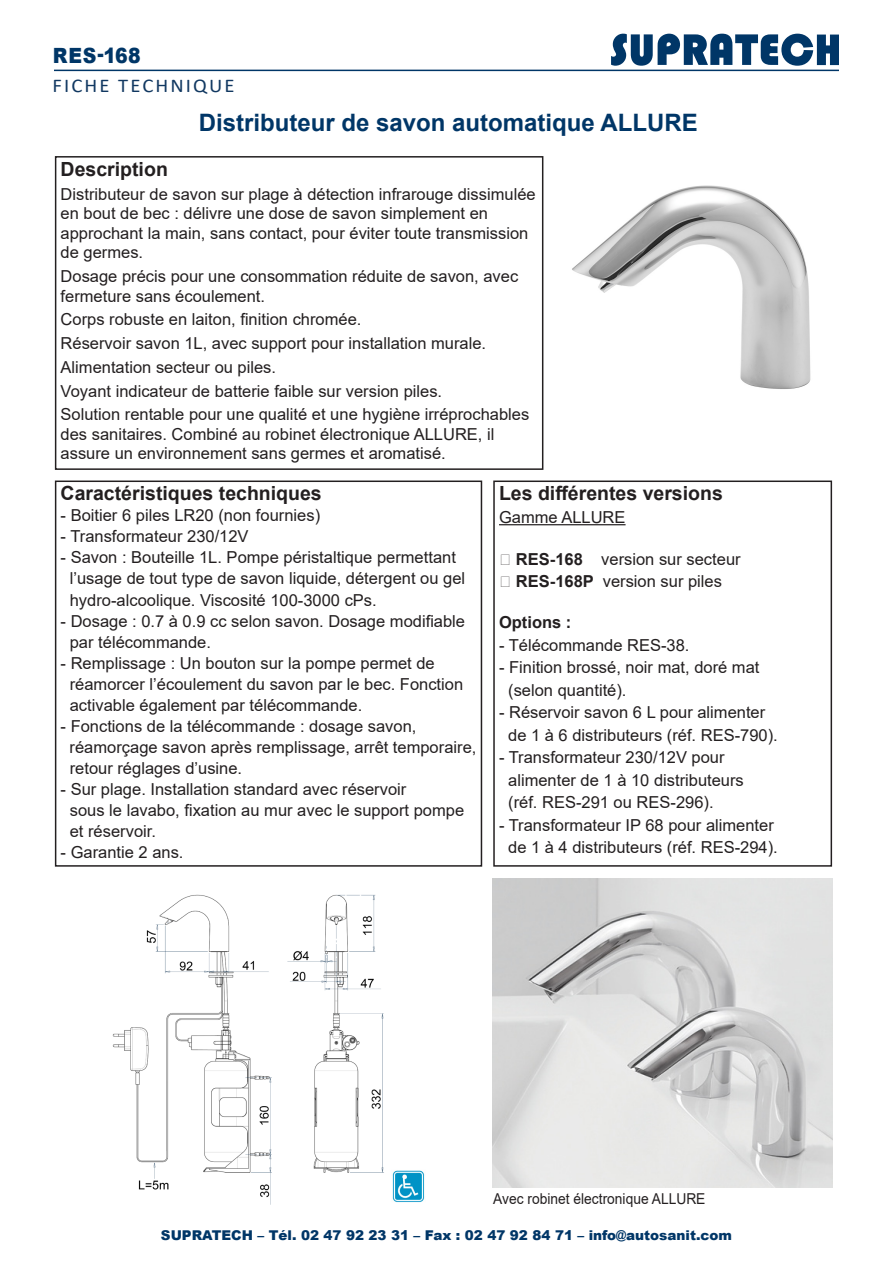
<style>
.page{position:relative;width:893px;height:1263px;background:#fff}
.page>*{position:absolute;margin:0;border:0;box-sizing:border-box;transform-origin:0 0}
.t1{font:700 24px "Arial";color:#003667}
.t2{font:900 21px "Arial";letter-spacing:.025em;color:#003667;scale:.9 1}
.t3{font:700 19.5px "Arial";color:#231f20}
.t4{font:19.5px "Calibri";letter-spacing:.1em;color:#113861;scale:1.06 1}
.t5{font:16.5px/19.5px "Arial";color:#231f20}
.t6{font:700 16.5px "Arial";color:#231f20}
.t7{font:15px "Arial";color:#231f20;scale:.92 1}
.t8{font:900 13.5px "Arial";color:#003667}
.s1{font-weight:700}
</style>
<div class="page">
<svg style="left:611px;top:34px;width:228px;height:32px"></svg>
<hr style="left:54px;top:70px;width:785px;height:1px;background:#003667">
<div style="left:55px;top:480px;width:427px;height:387px;border:2px solid #231f20"></div>
<hr style="left:499px;top:524px;width:127px;height:1px;background:#231f20">
<div style="left:493px;top:480px;width:339px;height:387px;border:2px solid #231f20"></div>
<div style="left:55px;top:156px;width:488px;height:314px;border:2px solid #231f20"></div>
<img style="left:392px;top:1170px;width:33px;height:33px">
<img style="left:572px;top:185px;width:239px;height:204px">
<img style="left:492px;top:878px;width:340px;height:310px">
<img style="left:112px;top:894px;width:272px;height:311px">
<p class="t2" style="left:53px;top:40px;width:99px">RES-168</p>
<p class="t4" style="left:53px;top:72px;width:173px">FICHE TECHNIQUE</p>
<p class="t1" style="left:199px;top:105px;width:501px">Distributeur de savon automatique ALLURE</p>
<p class="t3" style="left:61px;top:155px;width:109px">Description</p>
<p class="t5" style="left:61px;top:184px;width:477px">Distributeur de savon sur plage à détection infrarouge dissimulée en bout de bec : délivre une dose de savon simplement en approchant la main, sans contact, pour éviter toute transmission de germes.</p>
<p class="t5" style="left:61px;top:266px;width:459px">Dosage précis pour une consommation réduite de savon, avec fermeture sans écoulement.</p>
<p class="t5" style="left:61px;top:310px;width:302px">Corps robuste en laiton, finition chromée.</p>
<p class="t5" style="left:61px;top:333px;width:427px">Réservoir savon 1L, avec support pour installation murale.</p>
<p class="t5" style="left:61px;top:357px;width:217px">Alimentation secteur ou piles.</p>
<p class="t5" style="left:61px;top:381px;width:383px">Voyant indicateur de batterie faible sur version piles.</p>
<p class="t5" style="left:61px;top:405px;width:470px">Solution rentable pour une qualité et une hygiène irréprochables des sanitaires. Combiné au robinet électronique ALLURE, il assure un environnement sans germes et aromatisé.</p>
<p class="t3" style="left:61px;top:480px;width:263px">Caractéristiques techniques</p>
<p class="t5" style="left:61px;top:506px;width:261px">- Boitier 6 piles LR20 (non fournies)</p>
<p class="t5" style="left:61px;top:527px;width:190px">- Transformateur 230/12V</p>
<p class="t5" style="left:61px;top:548px;width:397px">- Savon : Bouteille 1L. Pompe péristaltique permettant</p>
<p class="t5" style="left:70px;top:569px;width:397px">l’usage de tout type de savon liquide, détergent ou gel</p>
<p class="t5" style="left:70px;top:590px;width:308px">hydro-alcoolique. Viscosité 100-3000 cPs.</p>
<p class="t5" style="left:61px;top:611px;width:406px">- Dosage : 0.7 à 0.9 cc selon savon. Dosage modifiable</p>
<p class="t5" style="left:70px;top:632px;width:143px">par télécommande.</p>
<p class="t5" style="left:61px;top:653px;width:376px">- Remplissage : Un bouton sur la pompe permet de</p>
<p class="t5" style="left:70px;top:674px;width:395px">réamorcer l’écoulement du savon par le bec. Fonction</p>
<p class="t5" style="left:70px;top:695px;width:294px">activable également par télécommande.</p>
<p class="t5" style="left:61px;top:716px;width:357px">- Fonctions de la télécommande : dosage savon,</p>
<p class="t5" style="left:70px;top:737px;width:408px">réamorçage savon après remplissage, arrêt temporaire,</p>
<p class="t5" style="left:70px;top:758px;width:174px">retour réglages d’usine.</p>
<p class="t5" style="left:61px;top:779px;width:347px">- Sur plage. Installation standard avec réservoir</p>
<p class="t5" style="left:70px;top:800px;width:396px">sous le lavabo, fixation au mur avec le support pompe</p>
<p class="t5" style="left:70px;top:821px;width:88px">et réservoir.</p>
<p class="t5" style="left:61px;top:842px;width:124px">- Garantie 2 ans.</p>
<p class="t3" style="left:499px;top:480px;width:225px">Les différentes versions</p>
<p class="t5" style="left:499px;top:507px;width:128px">Gamme ALLURE</p>
<p class="t5" style="left:516px;top:549px;width:226px"><span class="s1">RES-168</span> version sur secteur</p>
<p class="t5" style="left:516px;top:572px;width:208px"><span class="s1">RES-168P</span> version sur piles</p>
<p class="t6" style="left:499px;top:610px;width:74px">Options :</p>
<p class="t5" style="left:499px;top:635px;width:192px">- Télécommande RES-38.</p>
<p class="t5" style="left:499px;top:657px;width:262px">- Finition brossé, noir mat, doré mat</p>
<p class="t5" style="left:508px;top:680px;width:120px">(selon quantité).</p>
<p class="t5" style="left:499px;top:702px;width:268px">- Réservoir savon 6 L pour alimenter</p>
<p class="t5" style="left:508px;top:725px;width:271px">de 1 à 6 distributeurs (réf. RES-790).</p>
<p class="t5" style="left:499px;top:747px;width:227px">- Transformateur 230/12V pour</p>
<p class="t5" style="left:508px;top:770px;width:237px">alimenter de 1 à 10 distributeurs</p>
<p class="t5" style="left:508px;top:792px;width:207px">(réf. RES-291 ou RES-296).</p>
<p class="t5" style="left:499px;top:815px;width:276px">- Transformateur IP 68 pour alimenter</p>
<p class="t5" style="left:508px;top:837px;width:271px">de 1 à 4 distributeurs (réf. RES-294).</p>
<p class="t7" style="left:493px;top:1188px;width:232px">Avec robinet électronique ALLURE</p>
<p class="t8" style="left:161px;top:1225px;width:572px">SUPRATECH – Tél. 02 47 92 23 31 – Fax : 02 47 92 84 71 – info@autosanit.com</p>
</div>
